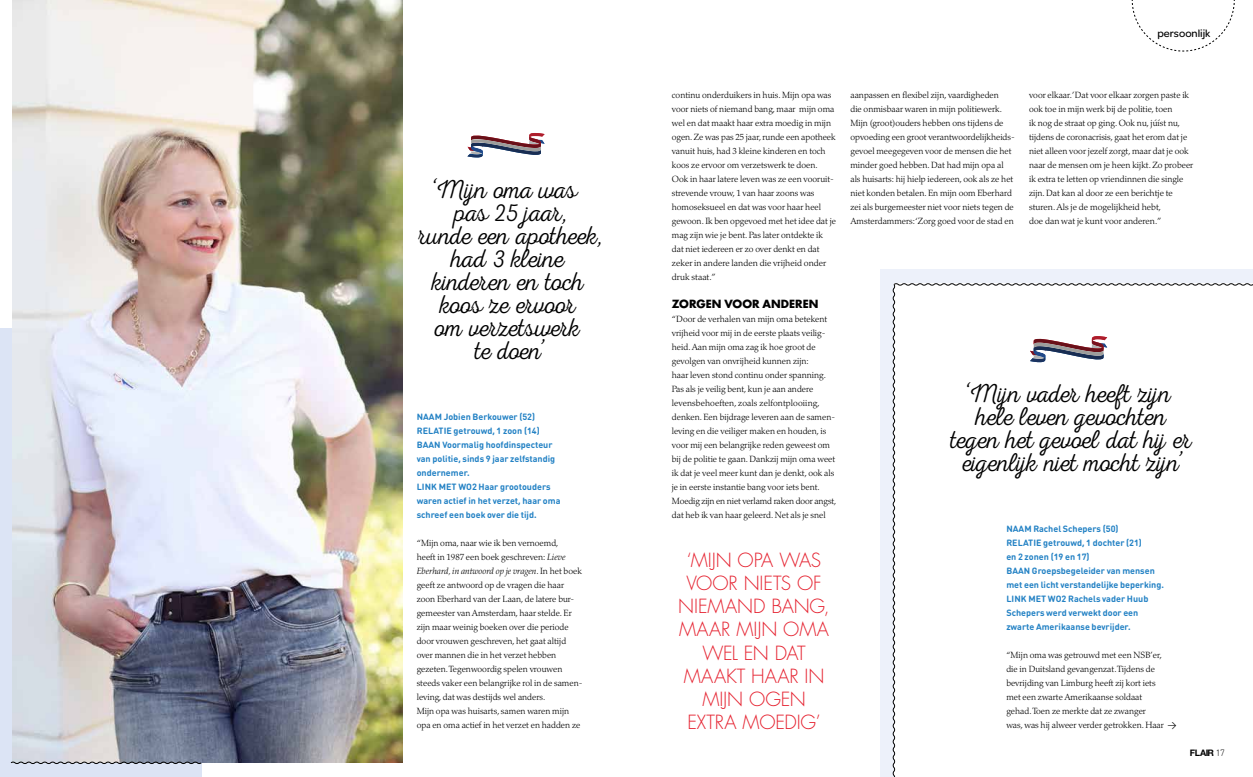
<style>
.page{position:relative;width:1253px;height:777px;background:#fff}
.page>*{position:absolute;margin:0;border:0;box-sizing:border-box;transform-origin:0 0}
.t1{font:26px/23px "Nexa Rust Script T 00";color:#000;text-align:center}
.t2{font:300 19px/23px "Futura Std";letter-spacing:-.005em;color:#e5202e;text-align:center}
.t3{font:700 11px "Futura Std";letter-spacing:.005em;color:#000}
.t4{font:500 11px "Omnes";color:#000}
.t5{font:300 9px/14px "Palatino LT Std";color:#000}
.t6{font:700 9px/14px "DIN Round Pro";color:#2281c4}
.t7{font:700 9px "Helvetica Neue LT Std";letter-spacing:-.045em;color:#000}
.s1{font-style:italic}
.s2{font-family:"DIN Round Pro";font-weight:400}
.s3{font-family:"DIN Round Pro";font-weight:300}
</style>
<div class="page">
<div style="left:880px;top:269px;width:373px;height:508px;background:#edf1fa"></div>
<div style="left:0;top:329px;width:201px;height:448px;background:#dce4f5"></div>
<img style="left:12px;top:0;width:391px;height:763px">
<svg style="left:10px;top:761px;width:192px;height:3px"></svg>
<svg style="left:467px;top:133px;width:78px;height:25px"></svg>
<svg style="left:1132px;top:0;width:103px;height:52px"></svg>
<div style="left:892px;top:283px;width:361px;height:494px;background:#fff"></div>
<h1 class="t1" style="left:418px;top:181px;width:187px">‘Mijn oma was<br>pas 25 jaar,<br>runde een apotheek, had 3 kleine kinderen en toch koos ze ervoor<br>om verzetswerk<br>te doen’</h1>
<p class="t6" style="left:417px;top:409px;width:145px">NAAM Jobien Berkouwer (52)<br>RELATIE getrouwd, 1 zoon (14)<br>BAAN Voormalig hoofdinspecteur van politie, sinds 9 jaar zelfstandig ondernemer.<br>LINK MET WO2 Haar grootouders waren actief in het verzet, haar oma schreef een boek over die tijd.</p>
<p class="t5" style="left:417px;top:536px;width:167px">“Mijn oma, naar wie ik ben vernoemd,<br>heeft in 1987 een boek geschreven: <span class="s1">Lieve Eberhard, in antwoord op je vragen</span>. In het boek geeft ze antwoord op de vragen die haar zoon Eberhard van der Laan, de latere bur&shy;gemeester van Amsterdam, haar stelde. Er zijn maar weinig boeken over die periode door vrouwen geschreven, het gaat altijd over mannen die in het verzet hebben gezeten. Tegenwoordig spelen vrouwen steeds vaker een belangrijke rol in de samen&shy;leving, dat was destijds wel anders.<br>Mijn opa was huisarts, samen waren mijn opa en oma actief in het verzet en hadden ze</p>
<p class="t4" style="left:1157px;top:27px;width:55px">persoonlijk</p>
<p class="t5" style="left:672px;top:88px;width:166px">continu onderduikers in huis. Mijn opa was voor niets of niemand bang, maar mijn oma wel en dat maakt haar extra moedig in mijn ogen. Ze was pas 25 jaar, runde een apotheek vanuit huis, had 3 kleine kinderen en toch koos ze ervoor om verzetswerk te doen.<br>Ook in haar latere leven was ze een vooruit&shy;strevende vrouw, 1 van haar zoons was homoseksueel en dat was voor haar heel gewoon. Ik ben opgevoed met het idee dat je mag zijn wie je bent. Pas later ontdekte ik dat niet iedereen er zo over denkt en dat zeker in andere landen die vrijheid onder druk staat.”</p>
<p class="t3" style="left:672px;top:297px;width:148px">ZORGEN VOOR ANDEREN</p>
<p class="t5" style="left:672px;top:312px;width:166px">“Door de verhalen van mijn oma betekent vrijheid voor mij in de eerste plaats veilig&shy;heid. Aan mijn oma zag ik hoe groot de gevolgen van onvrijheid kunnen zijn:<br>haar leven stond continu onder spanning.<br>Pas als je veilig bent, kun je aan andere levensbehoeften, zoals zelfontplooiing, denken. Een bijdrage leveren aan de samen&shy;leving en die veiliger maken en houden, is voor mij een belangrijke reden geweest om bij de politie te gaan. Dankzij mijn oma weet ik dat je veel meer kunt dan je denkt, ook als je in eerste instantie bang voor iets bent.<br>Moedig zijn en niet verlamd raken door angst, dat heb ik van haar geleerd. Net als je snel</p>
<h2 class="t2" style="left:678px;top:549px;width:153px">‘MIJN OPA WAS<br>VOOR NIETS OF<br>NIEMAND BANG,<br>MAAR MIJN OMA<br>WEL EN DAT<br>MAAKT HAAR IN<br>MIJN OGEN<br>EXTRA MOEDIG’</h2>
<p class="t5" style="left:850px;top:88px;width:166px">aanpassen en flexibel zijn, vaardigheden<br>die onmisbaar waren in mijn politiewerk.<br>Mijn (groot)ouders hebben ons tijdens de opvoeding een groot verantwoordelijkheids&shy;gevoel meegegeven voor de mensen die het minder goed hebben. Dat had mijn opa al als huisarts: hij hielp iedereen, ook als ze het niet konden betalen. En mijn oom Eberhard zei als burgemeester niet voor niets tegen de Amsterdammers: ‘Zorg goed voor de stad en</p>
<p class="t5" style="left:1029px;top:88px;width:166px">voor elkaar.’Dat voor elkaar zorgen paste ik ook toe in mijn werk bij de politie, toen<br>ik nog de straat op ging. Ook nu, júíst nu, tijdens de coronacrisis, gaat het erom dat je niet alleen voor jezelf zorgt, maar dat je ook naar de mensen om je heen kijkt. Zo probeer ik extra te letten op vriendinnen die single zijn. Dat kan al door ze een berichtje te sturen. Als je de mogelijkheid hebt,<br>doe dan wat je kunt voor anderen.”</p>
<h1 class="t1" style="left:951px;top:385px;width:243px">‘Mijn vader heeft zijn hele leven gevochten tegen het gevoel dat hij er eigenlijk niet mocht zijn’</h1>
<p class="t6" style="left:1006px;top:521px;width:159px">NAAM Rachel Schepers (50)<br>RELATIE getrouwd, 1 dochter (21)<br>en 2 zonen (19 en 17)<br>BAAN Groepsbegeleider van mensen met een licht verstandelijke beperking.<br>LINK MET WO2 Rachels vader Huub<br>Schepers werd verwekt door een zwarte Amerikaanse bevrijder.</p>
<p class="t5" style="left:1006px;top:648px;width:157px">“Mijn oma was getrouwd met een NSB’er, die in Duitsland gevangenzat. Tijdens de bevrijding van Limburg heeft zij kort iets met een zwarte Amerikaanse soldaat gehad. Toen ze merkte dat ze zwanger</p>
<p class="t5" style="left:1006px;top:718px;width:172px">was, was hij alweer verder getrokken. Haar <span class="s2">→</span></p>
<p class="t7" style="left:1190px;top:747px;width:36px">FLAIR <span class="s3">17</span></p>
</div>
